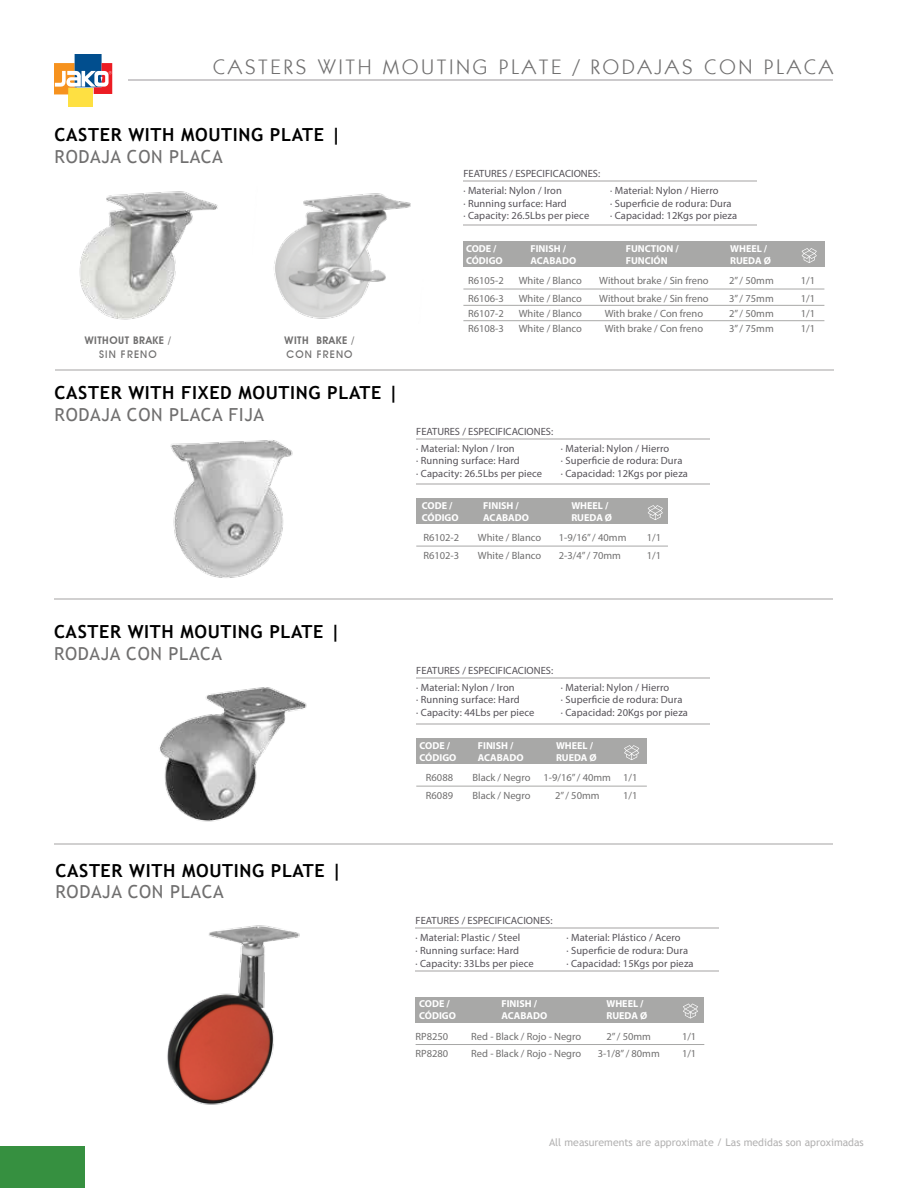
<style>
.page{position:relative;width:918px;height:1188px;background:#fff}
.page>*{position:absolute;margin:0;border:0;box-sizing:border-box;transform-origin:0 0}
.t1{font:21px "Kabel IT Cby BT";letter-spacing:.15em;color:#706f6f}
.t2{font:700 18px "Trebuchet MS";letter-spacing:.035em;color:#000}
.t3{font:18px "Trebuchet MS";letter-spacing:.035em;color:#706f6f}
.t4{font:10.5px/12.6px "Myriad Pro";letter-spacing:.01em;color:#555258}
.t5{font:10.5px/17.2px "Myriad Pro";color:#706f6f}
.t6{font:10.5px "Trebuchet MS";color:#b3b2b2}
.t7{font:600 10.5px "Avant Garde IT Cby BT";letter-spacing:.05em;color:#706f6f}
.t8{font:500 10.5px "Avant Garde IT Cby BT";letter-spacing:.1em;color:#706f6f}
.t9{font:700 10.05px/12px "Myriad Pro";color:#fff}
</style>
<div class="page">
<div style="left:0;top:1146px;width:85px;height:42px;background:#369040"></div>
<div style="left:68px;top:88px;width:25px;height:19px;background:#fee042"></div>
<svg style="left:54px;top:54px;width:58px;height:40px"></svg>
<hr style="left:128px;top:79px;width:705px;height:2px;background:#cccacc">
<img style="left:160px;top:687px;width:147px;height:135px">
<hr style="left:416px;top:677px;width:294px;height:2px;background:#b3b2b2">
<hr style="left:416px;top:723px;width:294px;height:1px;background:#b3b2b2">
<div style="left:416px;top:738px;width:231px;height:26px;background:#a8a8a7"></div>
<svg style="left:624px;top:745px;width:15px;height:15px"></svg>
<hr style="left:416px;top:786px;width:231px;height:1px;background:#a8a8a7">
<hr style="left:54px;top:598px;width:779px;height:2px;background:#b3b2b2">
<hr style="left:54px;top:843px;width:779px;height:2px;background:#b3b2b2">
<img style="left:274px;top:193px;width:137px;height:126px">
<img style="left:79px;top:191px;width:139px;height:129px">
<hr style="left:463px;top:181px;width:294px;height:1px;background:#b3b2b2">
<hr style="left:463px;top:224px;width:294px;height:2px;background:#b3b2b2">
<div style="left:463px;top:241px;width:361px;height:26px;background:#a8a8a7"></div>
<svg style="left:802px;top:248px;width:15px;height:15px"></svg>
<hr style="left:463px;top:289px;width:361px;height:1px;background:#a8a8a7">
<hr style="left:463px;top:305px;width:361px;height:1px;background:#a8a8a7">
<hr style="left:463px;top:320px;width:361px;height:1px;background:#a8a8a7">
<img style="left:170px;top:440px;width:123px;height:138px">
<hr style="left:416px;top:438px;width:294px;height:2px;background:#b3b2b2">
<hr style="left:416px;top:483px;width:294px;height:1px;background:#b3b2b2">
<div style="left:416px;top:498px;width:252px;height:26px;background:#a8a8a7"></div>
<svg style="left:648px;top:505px;width:15px;height:15px"></svg>
<hr style="left:55px;top:369px;width:779px;height:2px;background:#b3b2b2">
<hr style="left:416px;top:546px;width:252px;height:1px;background:#a8a8a7">
<img style="left:167px;top:925px;width:133px;height:180px">
<hr style="left:416px;top:927px;width:303px;height:2px;background:#b3b2b2">
<hr style="left:416px;top:970px;width:303px;height:2px;background:#b3b2b2">
<div style="left:416px;top:997px;width:288px;height:26px;background:#a8a8a7"></div>
<svg style="left:683px;top:1004px;width:15px;height:15px"></svg>
<hr style="left:416px;top:1044px;width:288px;height:1px;background:#a8a8a7">
<h1 class="t1" style="left:213px;top:54px;width:621px">CASTERS WITH MOUTING PLATE / RODAJAS CON PLACA</h1>
<h2 class="t2" style="left:55px;top:125px;width:288px">CASTER WITH MOUTING PLATE |</h2>
<h2 class="t3" style="left:55px;top:146px;width:170px">RODAJA CON PLACA</h2>
<p class="t7" style="left:85px;top:334px;width:88px">WITHOUT BRAKE /</p>
<p class="t8" style="left:99px;top:348px;width:59px">SIN FRENO</p>
<h2 class="t2" style="left:55px;top:382px;width:345px">CASTER WITH FIXED MOUTING PLATE |</h2>
<h2 class="t3" style="left:55px;top:404px;width:211px">RODAJA CON PLACA FIJA</h2>
<p class="t7" style="left:285px;top:334px;width:71px">WITH BRAKE /</p>
<p class="t8" style="left:286px;top:348px;width:68px">CON FRENO</p>
<p class="t4" style="left:463px;top:167px;width:138px">FEATURES / ESPECIFICACIONES:</p>
<p class="t4" style="left:463px;top:184px;width:127px">· Material: Nylon / Iron<br>· Running surface: Hard<br>· Capacity: 26.5Lbs per piece</p>
<p class="t4" style="left:610px;top:184px;width:129px">· Material: Nylon / Hierro<br>· Superficie de rodura: Dura<br>· Capacidad: 12Kgs por pieza</p>
<p class="t9" style="left:466px;top:242px;width:38px">CODE /<br>CÓDIGO</p>
<p class="t9" style="left:530px;top:242px;width:47px">FINISH /<br>ACABADO</p>
<p class="t9" style="left:626px;top:242px;width:55px">FUNCTION /<br>FUNCIÓN</p>
<p class="t9" style="left:730px;top:242px;width:42px">WHEEL /<br>RUEDA Ø</p>
<p class="t5" style="left:468px;top:272px;width:37px">R6105-2<br>R6106-3</p>
<p class="t5" style="left:468px;top:306px;width:37px;line-height:15.3px">R6107-2<br>R6108-3</p>
<p class="t5" style="left:519px;top:272px;width:65px">White / Blanco</p>
<p class="t5" style="left:599px;top:272px;width:111px">Without brake / Sin freno</p>
<p class="t5" style="left:519px;top:290px;width:65px;line-height:15.3px;text-align:justify">White / Blanco White / Blanco White / Blanco</p>
<p class="t5" style="left:599px;top:290px;width:111px;line-height:15.3px;text-align:center">Without brake / Sin freno<br>With brake / Con freno<br>With brake / Con freno</p>
<p class="t5" style="left:729px;top:272px;width:46px">2” / 50mm<br>3” / 75mm</p>
<p class="t5" style="left:729px;top:306px;width:46px;line-height:15.3px">2” / 50mm<br>3” / 75mm</p>
<p class="t4" style="left:416px;top:425px;width:138px">FEATURES / ESPECIFICACIONES:</p>
<p class="t4" style="left:416px;top:442px;width:127px">· Material: Nylon / Iron<br>· Running surface: Hard<br>· Capacity: 26.5Lbs per piece</p>
<p class="t4" style="left:561px;top:442px;width:129px">· Material: Nylon / Hierro<br>· Superficie de rodura: Dura<br>· Capacidad: 12Kgs por pieza</p>
<p class="t9" style="left:422px;top:499px;width:38px">CODE /<br>CÓDIGO</p>
<p class="t9" style="left:483px;top:499px;width:47px">FINISH /<br>ACABADO</p>
<p class="t9" style="left:571px;top:499px;width:42px">WHEEL /<br>RUEDA Ø</p>
<p class="t5" style="left:423px;top:529px;width:37px">R6102-2<br>R6102-3</p>
<p class="t5" style="left:478px;top:529px;width:65px">White / Blanco<br>White / Blanco</p>
<p class="t5" style="left:559px;top:529px;width:69px">1-9/16” / 40mm<br>2-3/4” / 70mm</p>
<p class="t5" style="left:647px;top:529px;width:16px">1/1<br>1/1</p>
<h2 class="t2" style="left:54px;top:621px;width:288px">CASTER WITH MOUTING PLATE |</h2>
<h2 class="t3" style="left:54px;top:643px;width:170px">RODAJA CON PLACA</h2>
<h2 class="t2" style="left:56px;top:860px;width:288px">CASTER WITH MOUTING PLATE |</h2>
<h2 class="t3" style="left:56px;top:881px;width:170px">RODAJA CON PLACA</h2>
<p class="t4" style="left:416px;top:664px;width:138px">FEATURES / ESPECIFICACIONES:</p>
<p class="t4" style="left:416px;top:681px;width:120px">· Material: Nylon / Iron<br>· Running surface: Hard<br>· Capacity: 44Lbs per piece</p>
<p class="t4" style="left:561px;top:681px;width:129px">· Material: Nylon / Hierro<br>· Superficie de rodura: Dura<br>· Capacidad: 20Kgs por pieza</p>
<p class="t9" style="left:420px;top:739px;width:38px">CODE /<br>CÓDIGO</p>
<p class="t9" style="left:478px;top:739px;width:47px">FINISH /<br>ACABADO</p>
<p class="t9" style="left:556px;top:739px;width:42px">WHEEL /<br>RUEDA Ø</p>
<p class="t5" style="left:426px;top:769px;width:29px">R6088<br>R6089</p>
<p class="t5" style="left:473px;top:769px;width:59px">Black / Negro<br>Black / Negro</p>
<p class="t5" style="left:544px;top:769px;width:69px;text-align:center">1-9/16” / 40mm<br>2” / 50mm</p>
<p class="t5" style="left:623px;top:769px;width:16px">1/1<br>1/1</p>
<p class="t4" style="left:416px;top:914px;width:138px">FEATURES / ESPECIFICACIONES:</p>
<p class="t4" style="left:416px;top:931px;width:120px">· Material: Plastic / Steel<br>· Running surface: Hard<br>· Capacity: 33Lbs per piece</p>
<p class="t4" style="left:567px;top:931px;width:129px">· Material: Plástico / Acero<br>· Superficie de rodura: Dura<br>· Capacidad: 15Kgs por pieza</p>
<p class="t9" style="left:419px;top:997px;width:38px">CODE /<br>CÓDIGO</p>
<p class="t9" style="left:501px;top:997px;width:47px">FINISH /<br>ACABADO</p>
<p class="t9" style="left:606px;top:997px;width:42px">WHEEL /<br>RUEDA Ø</p>
<p class="t5" style="left:416px;top:1027px;width:34px">RP8250<br>RP8280</p>
<p class="t5" style="left:471px;top:1027px;width:111px">Red - Black / Rojo - Negro<br>Red - Black / Rojo - Negro</p>
<p class="t5" style="left:598px;top:1027px;width:64px;text-align:center">2” / 50mm<br>3-1/8” / 80mm</p>
<p class="t5" style="left:682px;top:1027px;width:16px">1/1<br>1/1</p>
<p class="t5" style="left:801px;top:272px;width:16px">1/1<br>1/1</p>
<p class="t5" style="left:801px;top:306px;width:16px;line-height:15.3px">1/1<br>1/1</p>
<p class="t6" style="left:549px;top:1136px;width:316px">All measurements are approximate / Las medidas son aproximadas</p>
</div>
